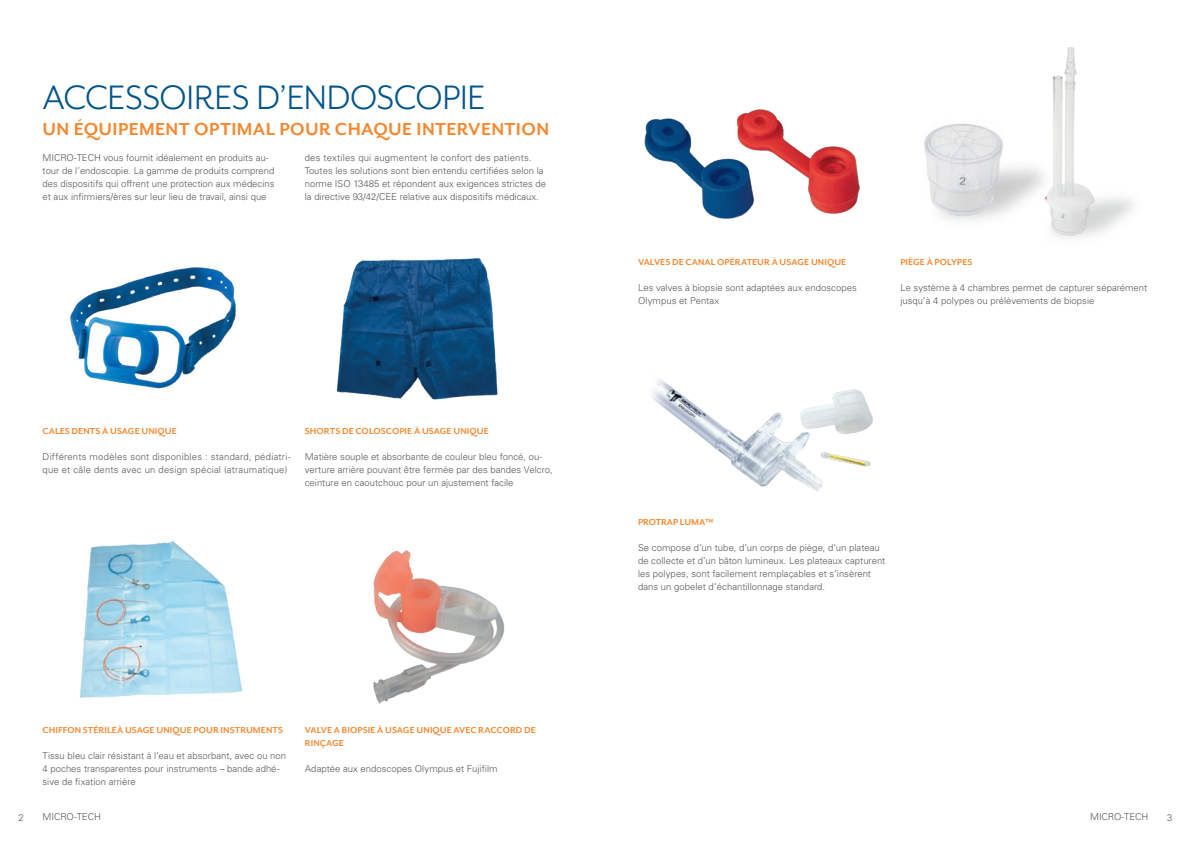
<style>
.page{position:relative;width:1191px;height:842px;background:#fff}
.page>*{position:absolute;margin:0;border:0;box-sizing:border-box;transform-origin:0 0}
.t1{font:39px "Mr Eaves San OT";letter-spacing:-.015em;color:#00548b}
.t2{font:700 20px "Mr Eaves San OT";letter-spacing:.02em;color:#f58932}
.t3{font:700 10px/13px "Mr Eaves San OT";letter-spacing:.005em;color:#f58932}
.t4{font:300 9.5px/13px "Univers LT Std";color:#57585a}
.t5{font:300 9.5px/13px "Univers LT Std";letter-spacing:.02em;color:#57585a}
</style>
<div class="page">
<img style="left:924px;top:123px;width:81px;height:98px">
<img style="left:70px;top:267px;width:166px;height:122px">
<img style="left:336px;top:258px;width:162px;height:142px">
<img style="left:373px;top:550px;width:132px;height:154px">
<img style="left:80px;top:541px;width:163px;height:157px">
<img style="left:1005px;top:47px;width:129px;height:191px">
<img style="left:644px;top:109px;width:216px;height:110px">
<img style="left:651px;top:379px;width:222px;height:112px">
<h1 class="t1" style="left:43px;top:76px;width:444px">ACCESSOIRES D’ENDOSCOPIE</h1>
<h2 class="t2" style="left:43px;top:118px;width:508px">UN ÉQUIPEMENT OPTIMAL POUR CHAQUE INTERVENTION</h2>
<p class="t4" style="left:43px;top:151px;width:233px">MICRO‑TECH vous fournit idéalement en produits au‑ tour de l’endoscopie. La gamme de produits comprend des dispositifs qui offrent une protection aux médecins et aux infirmiers/ères sur leur lieu de travail, ainsi que</p>
<p class="t4" style="left:305px;top:151px;width:243px">des textiles qui augmentent le confort des patients.<br>Toutes les solutions sont bien entendu certifiées selon la norme ISO 13485 et répondent aux exigences strictes de la directive 93/42/CEE relative aux dispositifs médicaux.</p>
<p class="t3" style="left:43px;top:425px;width:136px">CALES DENTS À USAGE UNIQUE</p>
<p class="t5" style="left:43px;top:450px;width:250px">Différents modèles sont disponibles : standard, pédiatri‑ que et câle dents avec un design spécial (atraumatique)</p>
<p class="t3" style="left:305px;top:425px;width:185px">SHORTS DE COLOSCOPIE À USAGE UNIQUE</p>
<p class="t4" style="left:305px;top:450px;width:249px">Matière souple et absorbante de couleur bleu foncé, ou‑ verture arrière pouvant être fermée par des bandes Velcro, ceinture en caoutchouc pour un ajustement facile</p>
<p class="t3" style="left:43px;top:724px;width:242px">CHIFFON STÉRILEÀ USAGE UNIQUE POUR INSTRUMENTS</p>
<p class="t4" style="left:43px;top:749px;width:245px">Tissu bleu clair résistant à l’eau et absorbant, avec ou non<br>4 poches transparentes pour instruments – bande adhé‑ sive de fixation arrière</p>
<p class="t3" style="left:305px;top:724px;width:233px">VALVE A BIOPSIE À USAGE UNIQUE AVEC RACCORD DE<br>RINÇAGE</p>
<p class="t4" style="left:305px;top:762px;width:194px">Adaptée aux endoscopes Olympus et Fujifilm</p>
<p class="t3" style="left:638px;top:256px;width:210px">VALVES DE CANAL OPÉRATEUR À USAGE UNIQUE</p>
<p class="t4" style="left:638px;top:281px;width:220px">Les valves à biopsie sont adaptées aux endoscopes<br>Olympus et Pentax</p>
<p class="t3" style="left:900px;top:256px;width:74px">PIÈGE À POLYPES</p>
<p class="t4" style="left:900px;top:281px;width:248px">Le système à 4 chambres permet de capturer séparément jusqu’à 4 polypes ou prélèvements de biopsie</p>
<p class="t3" style="left:638px;top:516px;width:77px">PROTRAP LUMA™</p>
<p class="t4" style="left:638px;top:541px;width:249px">Se compose d’un tube, d’un corps de piège, d’un plateau de collecte et d’un bâton lumineux. Les plateaux capturent les polypes, sont facilement remplaçables et s’insèrent dans un gobelet d’échantillonnage standard.</p>
<p class="t4" style="left:19px;top:811px;width:7px">2</p>
<p class="t4" style="left:43px;top:811px;width:60px">MICRO-TECH</p>
<p class="t4" style="left:1090px;top:811px;width:60px">MICRO-TECH</p>
<p class="t4" style="left:1167px;top:811px;width:7px">3</p>
</div>
